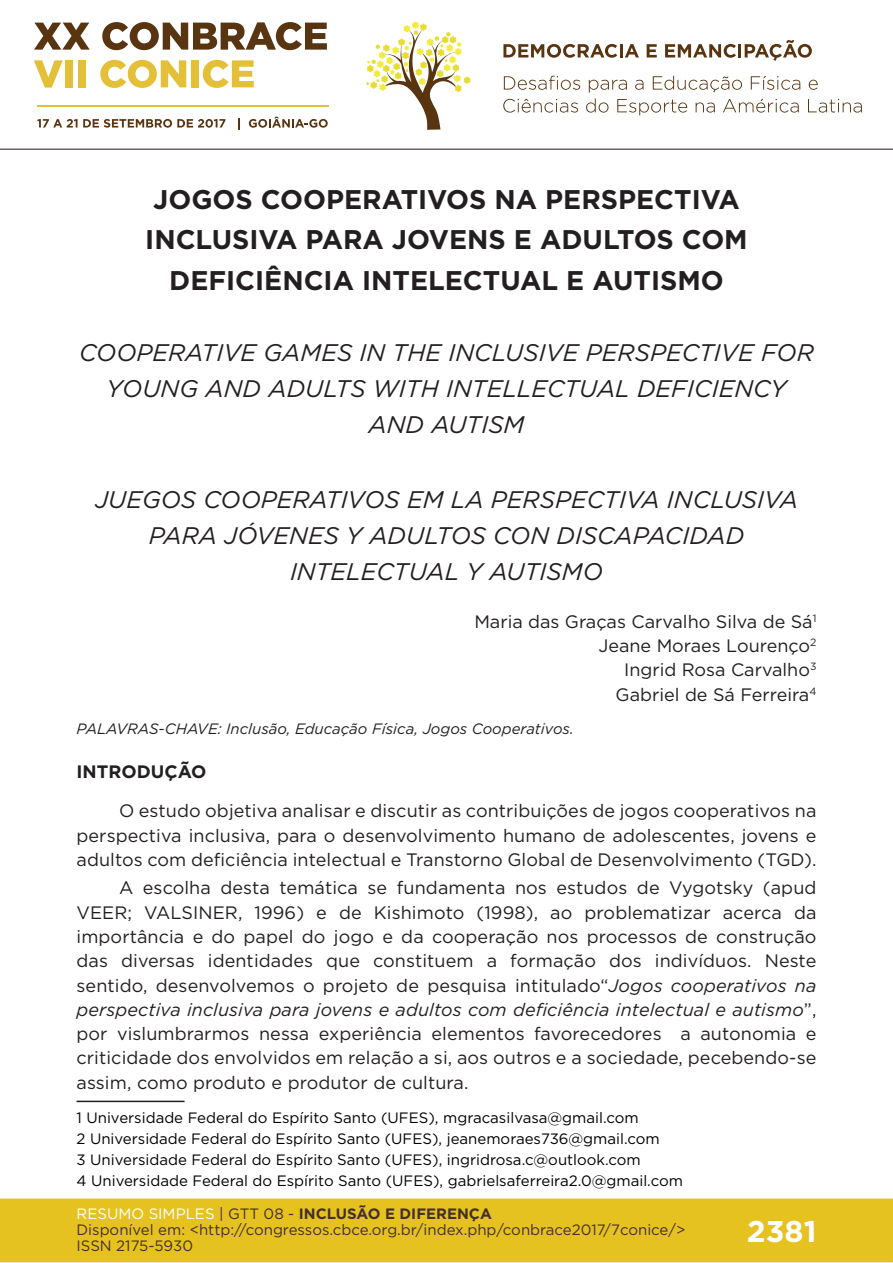
<style>
.page{position:relative;width:893px;height:1263px;background:#fff}
.page>*{position:absolute;margin:0;border:0;box-sizing:border-box;transform-origin:0 0}
.t1{font:700 30px "Gotham";color:#fff}
.t2{font:700 27px/40.8px "Gotham";color:#231f20;text-align:center}
.t3{font:italic 24px/36.3px "Gotham";color:#231f20;text-align:center}
.t4{font:18px/24.3px "Gotham";color:#231f20;text-align:justify}
.t5{font:700 18px "Gotham";color:#231f20}
.t6{font:15px/21.3px "Gotham";color:#000001}
.t7{font:15px/16px "Gotham";color:#462f2a}
.t8{font:italic 15px "Gotham";color:#231f20}
.s1{font-style:italic}
.s2{color:#fff}
.s3{color:#442f2a}
.s4{font-weight:700;color:#442f2a}
</style>
<div class="page">
<div style="left:0;top:1198px;width:893px;height:64px;background:#e6c221;border:2px solid #e6c221"></div>
<svg style="left:34px;top:23px;width:56px;height:27px"></svg>
<svg style="left:102px;top:22px;width:225px;height:28px"></svg>
<svg style="left:34px;top:60px;width:29px;height:28px"></svg>
<div style="left:65px;top:60px;width:8px;height:27px;background:#e3c038"></div>
<div style="left:78px;top:60px;width:8px;height:27px;background:#e3c038"></div>
<svg style="left:100px;top:60px;width:86px;height:28px"></svg>
<div style="left:191px;top:60px;width:8px;height:27px;background:#e3c038"></div>
<svg style="left:203px;top:60px;width:51px;height:28px"></svg>
<svg style="left:37px;top:119px;width:188px;height:9px"></svg>
<svg style="left:238px;top:118px;width:2px;height:11px"></svg>
<svg style="left:249px;top:117px;width:79px;height:11px"></svg>
<hr style="left:37px;top:105px;width:291px;height:2px;background:#e3c038">
<svg style="left:366px;top:21px;width:105px;height:109px"></svg>
<svg style="left:503px;top:44px;width:136px;height:14px"></svg>
<svg style="left:647px;top:44px;width:10px;height:13px"></svg>
<svg style="left:665px;top:40px;width:147px;height:21px"></svg>
<svg style="left:504px;top:76px;width:76px;height:14px"></svg>
<svg style="left:809px;top:80px;width:9px;height:10px"></svg>
<svg style="left:503px;top:99px;width:75px;height:14px"></svg>
<svg style="left:586px;top:76px;width:214px;height:39px"></svg>
<svg style="left:808px;top:99px;width:54px;height:14px"></svg>
<hr style="left:0;top:149px;width:893px;height:1px;background:#442f2a">
<hr style="left:77px;top:1101px;width:108px;height:1px;background:#231f20">
<h2 class="t2" style="left:145px;top:179px;width:604px">JOGOS COOPERATIVOS NA PERSPECTIVA<br>INCLUSIVA PARA JOVENS E ADULTOS COM<br>DEFICIÊNCIA INTELECTUAL E AUTISMO</h2>
<h3 class="t3" style="left:79px;top:333px;width:736px">COOPERATIVE GAMES IN THE INCLUSIVE PERSPECTIVE FOR<br>YOUNG AND ADULTS WITH INTELLECTUAL DEFICIENCY<br>AND AUTISM</h3>
<h3 class="t3" style="left:95px;top:480px;width:704px">JUEGOS COOPERATIVOS EM LA PERSPECTIVA INCLUSIVA<br>PARA JÓVENES Y ADULTOS CON DISCAPACIDAD<br>INTELECTUAL Y AUTISMO</h3>
<p class="t4" style="left:474px;top:609px;width:344px;text-align:right">Maria das Graças Carvalho Silva de Sá<sup>1<br></sup>Jeane Moraes Lourenço<sup>2<br></sup>Ingrid Rosa Carvalho<sup>3<br></sup>Gabriel de Sá Ferreira<sup>4</sup></p>
<p class="t8" style="left:77px;top:719px;width:499px">PALAVRAS-CHAVE: Inclusão, Educação Física, Jogos Cooperativos.</p>
<p class="t5" style="left:77px;top:760px;width:131px">INTRODUÇÃO</p>
<p class="t4" style="left:77px;top:798px;width:741px;text-indent:43px">O estudo objetiva analisar e discutir as contribuições de jogos cooperativos na perspectiva inclusiva, para o desenvolvimento humano de adolescentes, jovens e adultos com deficiência intelectual e Transtorno Global de Desenvolvimento (TGD).</p>
<p class="t4" style="left:77px;top:875px;width:741px;text-indent:43px">A escolha desta temática se fundamenta nos estudos de Vygotsky (apud VEER; VALSINER, 1996) e de Kishimoto (1998), ao problematizar acerca da importância e do papel do jogo e da cooperação nos processos de construção das diversas identidades que constituem a formação dos indivíduos. Neste sentido, desenvolvemos o projeto de pesquisa intitulado“<span class="s1">Jogos cooperativos na perspectiva inclusiva para jovens e adultos com deficiência intelectual e autismo</span>”, por vislumbrarmos nessa experiência elementos favorecedores a autonomia e criticidade dos envolvidos em relação a si, aos outros e a sociedade, pecebendo-se assim, como produto e produtor de cultura.</p>
<p class="t6" style="left:77px;top:1106px;width:608px">1 Universidade Federal do Espírito Santo (UFES), mgracasilvasa@gmail.com<br>2 Universidade Federal do Espírito Santo (UFES), jeanemoraes736@gmail.com<br>3 Universidade Federal do Espírito Santo (UFES), ingridrosa.c@outlook.com<br>4 Universidade Federal do Espírito Santo (UFES), gabrielsaferreira2.0@gmail.com</p>
<p class="t7" style="left:77px;top:1205px;width:610px"><span class="s2">RESUMO SIMPLES</span> <span class="s3">| GTT 08 -</span> <span class="s4">INCLUSÃO E DIFERENÇA<br></span>Disponível em: &lt;http://congressos.cbce.org.br/index.php/conbrace2017/7conice/&gt;<br>ISSN 2175-5930</p>
<h1 class="t1" style="left:747px;top:1212px;width:71px">2381</h1>
</div>
